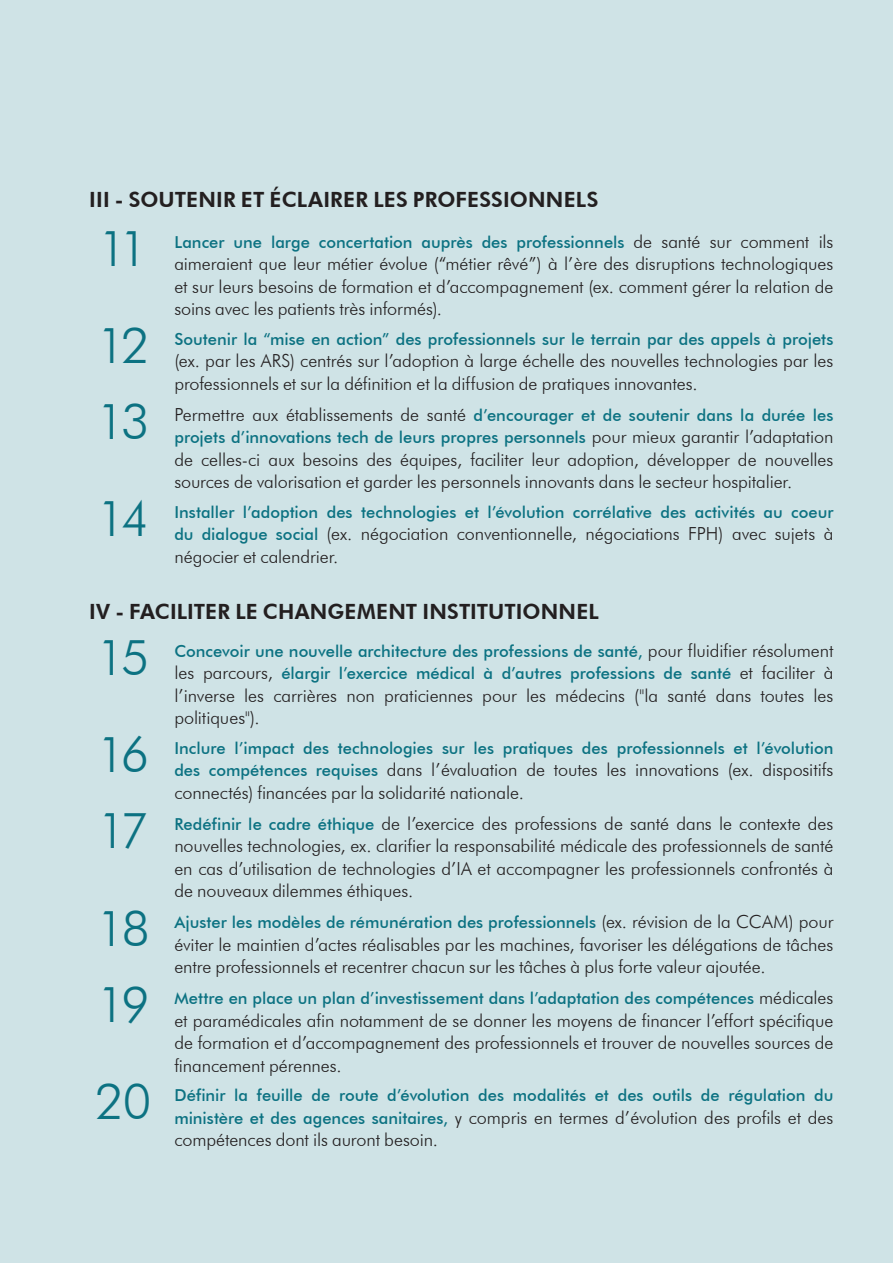
<style>
.page{position:relative;width:893px;height:1263px;background:#cfe3e6}
.page>*{position:absolute;margin:0;border:0;box-sizing:border-box;transform-origin:0 0}
.t1{font:300 49.5px "Futura BT";letter-spacing:-.09em;color:#0c7282}
.Heading_Level_2{font:800 21px "Futura BT";letter-spacing:.01em;color:#231f20}
.t2{font:300 18px/22.5px "Futura BT";letter-spacing:-.005em;color:#231f20}
.t3{font:500 16.5px/22.5px "Futura BT";color:#0c7282}
.s1{font-weight:300;font-size:18px;color:#231f20}
.s2{font-weight:500;font-size:16.5px;color:#0c7282}
</style>
<div class="page">
<h4 class="Heading_Level_2" style="left:89px;top:187px;width:511px">III - SOUTENIR ET ÉCLAIRER LES PROFESSIONNELS</h4>
<p class="t1" style="left:98px;top:218px;width:51px">11</p>
<p class="t3" style="left:174px;top:230px;width:661px">Lancer une large concertation auprès des professionnels <span class="s1">de santé sur comment ils</span></p>
<p class="t2" style="left:174px;top:252px;width:661px;text-align:justify">aimeraient que leur métier évolue (“métier rêvé”) à l’ère des disruptions technologiques et sur leurs besoins de formation et d’accompagnement (ex. comment gérer la relation de soins avec les patients très informés).</p>
<p class="t1" style="left:97px;top:315px;width:54px">12</p>
<p class="t3" style="left:174px;top:327px;width:661px">Soutenir la “mise en action” des professionnels sur le terrain par des appels à projets</p>
<p class="t2" style="left:174px;top:349px;width:661px">(ex. par les ARS) centrés sur l’adoption à large échelle des nouvelles technologies par les professionnels et sur la définition et la diffusion de pratiques innovantes.</p>
<p class="t1" style="left:97px;top:391px;width:54px">13</p>
<p class="t3" style="left:174px;top:403px;width:661px"><span class="s1">Permettre aux établissements de santé</span> d’encourager et de soutenir dans la durée les projets d’innovations tech de leurs propres personnels <span class="s1">pour mieux garantir l’adaptation</span></p>
<p class="t2" style="left:174px;top:448px;width:661px">de celles-ci aux besoins des équipes, faciliter leur adoption, développer de nouvelles sources de valorisation et garder les personnels innovants dans le secteur hospitalier.</p>
<p class="t1" style="left:97px;top:488px;width:54px">14</p>
<p class="t3" style="left:174px;top:500px;width:661px">Installer l’adoption des technologies et l’évolution corrélative des activités au coeur</p>
<p class="t2" style="left:174px;top:522px;width:661px"><span class="s2">du dialogue social</span> (ex. négociation conventionnelle, négociations FPH) avec sujets à négocier et calendrier.</p>
<h4 class="Heading_Level_2" style="left:89px;top:599px;width:511px">IV - FACILITER LE CHANGEMENT INSTITUTIONNEL</h4>
<p class="t1" style="left:97px;top:627px;width:54px">15</p>
<p class="t3" style="left:174px;top:640px;width:661px">Concevoir une nouvelle architecture des professions de santé, <span class="s1">pour fluidifier résolument les parcours,</span> élargir l’exercice médical à d’autres professions de santé <span class="s1">et faciliter à</span></p>
<p class="t2" style="left:174px;top:684px;width:661px">l’inverse les carrières non praticiennes pour les médecins ("la santé dans toutes les politiques").</p>
<p class="t1" style="left:97px;top:724px;width:54px">16</p>
<p class="t3" style="left:174px;top:737px;width:661px">Inclure l’impact des technologies sur les pratiques des professionnels et l’évolution</p>
<p class="t2" style="left:174px;top:758px;width:661px"><span class="s2">des compétences requises</span> dans l’évaluation de toutes les innovations (ex. dispositifs connectés) financées par la solidarité nationale.</p>
<p class="t1" style="left:98px;top:800px;width:52px">17</p>
<p class="t2" style="left:174px;top:812px;width:661px;text-align:justify"><span class="s2">Redéfinir le cadre éthique</span> de l’exercice des professions de santé dans le contexte des nouvelles technologies, ex. clarifier la responsabilité médicale des professionnels de santé en cas d’utilisation de technologies d’IA et accompagner les professionnels confrontés à de nouveaux dilemmes éthiques.</p>
<p class="t1" style="left:97px;top:899px;width:55px">18</p>
<p class="t3" style="left:174px;top:911px;width:661px">Ajuster les modèles de rémunération des professionnels <span class="s1">(ex. révision de la CCAM) pour</span></p>
<p class="t2" style="left:174px;top:933px;width:661px">éviter le maintien d’actes réalisables par les machines, favoriser les délégations de tâches entre professionnels et recentrer chacun sur les tâches à plus forte valeur ajoutée.</p>
<p class="t1" style="left:97px;top:975px;width:54px">19</p>
<p class="t3" style="left:174px;top:987px;width:661px">Mettre en place un plan d’investissement dans l’adaptation des compétences <span class="s1">médicales</span></p>
<p class="t2" style="left:174px;top:1009px;width:661px;text-align:justify">et paramédicales afin notamment de se donner les moyens de financer l’effort spécifique de formation et d’accompagnement des professionnels et trouver de nouvelles sources de financement pérennes.</p>
<p class="t1" style="left:95px;top:1072px;width:58px">20</p>
<p class="t3" style="left:174px;top:1084px;width:661px">Définir la feuille de route d’évolution des modalités et des outils de régulation du</p>
<p class="t2" style="left:174px;top:1106px;width:661px"><span class="s2">ministère et des agences sanitaires,</span> y compris en termes d’évolution des profils et des compétences dont ils auront besoin.</p>
</div>
